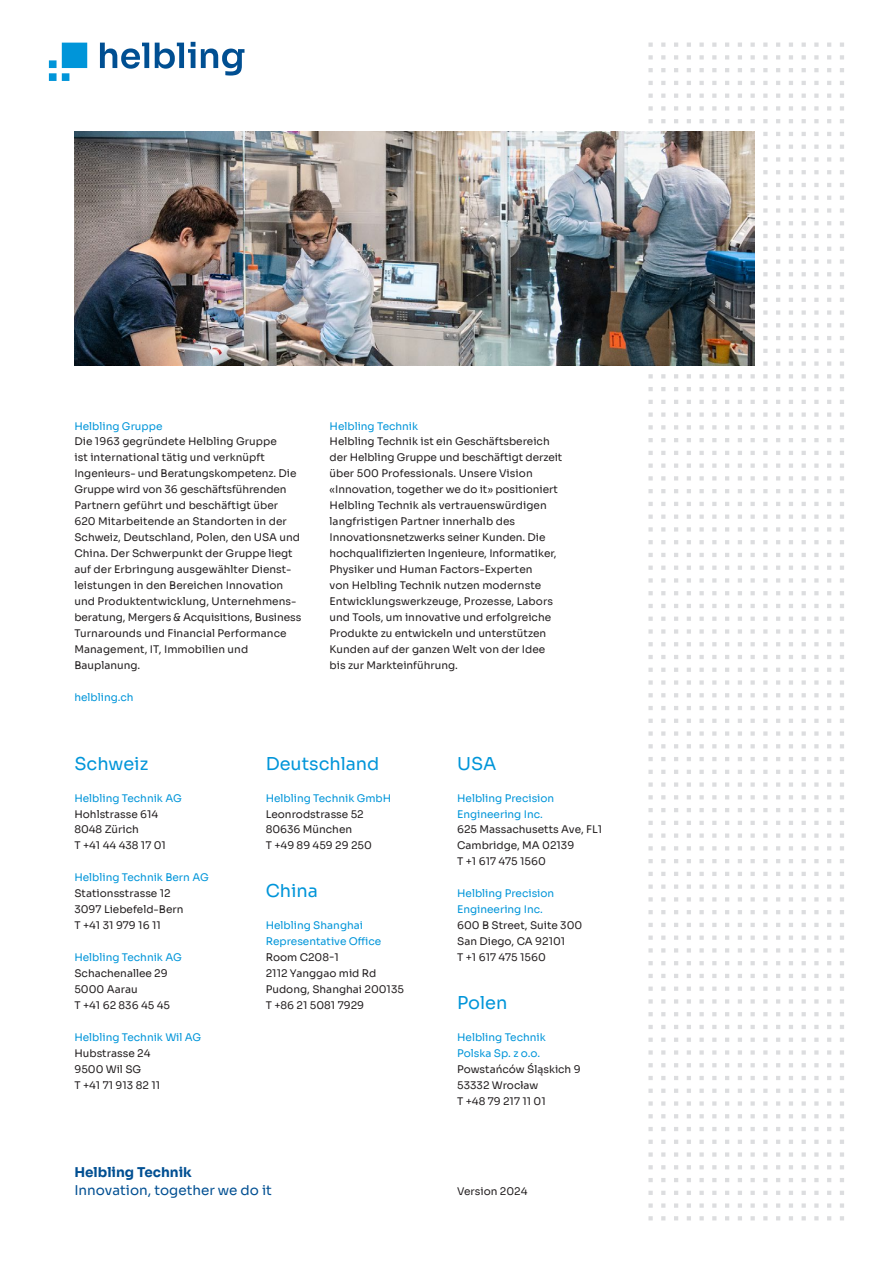
<style>
.page{position:relative;width:893px;height:1263px;background:#fff}
.page>*{position:absolute;margin:0;border:0;box-sizing:border-box;transform-origin:0 0}
.H5___11_8_pt{font:17.7px "Sora";color:#0095d9}
.Abbinder__Claim___9_pt{font:13.5px "Sora";color:#004f92}
.Abbinder__Claim___9_pt-2{font:700 13.5px "Sora";color:#004f92}
.Fliesstext_klein___7_pt{font:10.5px/15.9px "Sora";color:#231f20}
.Fliesstext_klein___7_pt-2{font:10.5px/15.9px "Sora";color:#0095d9}
</style>
<div class="page">
<svg style="left:49px;top:43px;width:38px;height:38px"></svg>
<svg style="left:100px;top:42px;width:144px;height:34px"></svg>
<svg style="left:648px;top:43px;width:196px;height:1177px"></svg>
<img style="left:74px;top:132px;width:681px;height:234px">
<p class="Fliesstext_klein___7_pt-2" style="left:74px;top:417px;width:90px">Helbling Gruppe</p>
<p class="Fliesstext_klein___7_pt" style="left:74px;top:433px;width:228px">Die 1963 gegründete Helbling Gruppe<br>ist international tätig und verknüpft Ingenieurs- und Beratungskompetenz. Die Gruppe wird von 36 geschäftsführenden Partnern geführt und beschäftigt über 620 Mitarbeitende an Standorten in der Schweiz, Deutschland, Polen, den USA und China. Der Schwerpunkt der Gruppe liegt auf der Erbringung ausgewählter Dienst&shy;leistungen in den Bereichen Innovation und Produktentwicklung, Unternehmens&shy;beratung, Mergers &amp; Acquisitions, Business Turnarounds und Financial Performance Management, IT, Immobilien und Bauplanung.</p>
<p class="Fliesstext_klein___7_pt-2" style="left:74px;top:688px;width:61px">helbling.ch</p>
<p class="Fliesstext_klein___7_pt-2" style="left:330px;top:417px;width:90px">Helbling Technik</p>
<p class="Fliesstext_klein___7_pt" style="left:330px;top:433px;width:234px">Helbling Technik ist ein Geschäftsbereich der Helbling Gruppe und beschäftigt derzeit über 500 Professionals. Unsere Vision «Innovation, together we do it» positioniert Helbling Technik als vertrauenswürdigen langfristigen Partner innerhalb des Innovationsnetzwerks seiner Kunden. Die hochqualifizierten Ingenieure, Informatiker, Physiker und Human Factors-Experten<br>von Helbling Technik nutzen modernste Entwicklungswerkzeuge, Prozesse, Labors und Tools, um innovative und erfolgreiche Produkte zu entwickeln und unterstützen Kunden auf der ganzen Welt von der Idee bis zur Markteinführung.</p>
<p class="H5___11_8_pt" style="left:74px;top:749px;width:75px">Schweiz</p>
<p class="Fliesstext_klein___7_pt-2" style="left:74px;top:789px;width:109px">Helbling Technik AG</p>
<p class="Fliesstext_klein___7_pt" style="left:74px;top:805px;width:85px">Hohlstrasse 614</p>
<p class="Fliesstext_klein___7_pt" style="left:74px;top:821px;width:66px">8048 Zürich</p>
<p class="Fliesstext_klein___7_pt" style="left:74px;top:837px;width:93px">T +41 44 438 17 01</p>
<p class="Fliesstext_klein___7_pt-2" style="left:74px;top:869px;width:136px">Helbling Technik Bern AG</p>
<p class="Fliesstext_klein___7_pt" style="left:74px;top:885px;width:98px">Stationsstrasse 12</p>
<p class="Fliesstext_klein___7_pt" style="left:74px;top:900px;width:111px">3097 Liebefeld-Bern</p>
<p class="Fliesstext_klein___7_pt" style="left:74px;top:916px;width:88px">T +41 31 979 16 11</p>
<p class="Fliesstext_klein___7_pt-2" style="left:74px;top:948px;width:109px">Helbling Technik AG</p>
<p class="Fliesstext_klein___7_pt" style="left:74px;top:964px;width:95px">Schachenallee 29</p>
<p class="Fliesstext_klein___7_pt" style="left:74px;top:980px;width:65px">5000 Aarau</p>
<p class="Fliesstext_klein___7_pt" style="left:74px;top:996px;width:97px">T +41 62 836 45 45</p>
<p class="Fliesstext_klein___7_pt-2" style="left:74px;top:1028px;width:128px">Helbling Technik Wil AG</p>
<p class="Fliesstext_klein___7_pt" style="left:74px;top:1044px;width:77px">Hubstrasse 24</p>
<p class="Fliesstext_klein___7_pt" style="left:74px;top:1060px;width:68px">9500 Wil SG</p>
<p class="Fliesstext_klein___7_pt" style="left:74px;top:1076px;width:87px">T +41 71 913 82 11</p>
<p class="H5___11_8_pt" style="left:266px;top:749px;width:115px">Deutschland</p>
<p class="Fliesstext_klein___7_pt-2" style="left:266px;top:789px;width:127px">Helbling Technik GmbH</p>
<p class="Fliesstext_klein___7_pt" style="left:266px;top:805px;width:100px">Leonrodstrasse 52</p>
<p class="Fliesstext_klein___7_pt" style="left:266px;top:821px;width:88px">80636 München</p>
<p class="Fliesstext_klein___7_pt" style="left:266px;top:837px;width:108px">T +49 89 459 29 250</p>
<p class="H5___11_8_pt" style="left:266px;top:876px;width:54px">China</p>
<p class="Fliesstext_klein___7_pt-2" style="left:266px;top:916px;width:99px">Helbling Shanghai</p>
<p class="Fliesstext_klein___7_pt-2" style="left:266px;top:932px;width:117px">Representative Office</p>
<p class="Fliesstext_klein___7_pt" style="left:266px;top:948px;width:75px">Room C208-1</p>
<p class="Fliesstext_klein___7_pt" style="left:266px;top:964px;width:112px">2112 Yanggao mid Rd</p>
<p class="Fliesstext_klein___7_pt" style="left:266px;top:980px;width:140px">Pudong, Shanghai 200135</p>
<p class="Fliesstext_klein___7_pt" style="left:266px;top:996px;width:100px">T +86 21 5081 7929</p>
<p class="Abbinder__Claim___9_pt-2" style="left:74px;top:1161px;width:119px">Helbling Technik</p>
<p class="Abbinder__Claim___9_pt" style="left:74px;top:1179px;width:199px">Innovation, together we do it</p>
<p class="H5___11_8_pt" style="left:457px;top:749px;width:41px">USA</p>
<p class="Fliesstext_klein___7_pt-2" style="left:457px;top:789px;width:99px">Helbling Precision</p>
<p class="Fliesstext_klein___7_pt-2" style="left:457px;top:805px;width:87px">Engineering Inc.</p>
<p class="Fliesstext_klein___7_pt" style="left:457px;top:821px;width:147px">625 Massachusetts Ave, FL1</p>
<p class="Fliesstext_klein___7_pt" style="left:457px;top:837px;width:119px">Cambridge, MA 02139</p>
<p class="Fliesstext_klein___7_pt" style="left:457px;top:853px;width:90px">T +1 617 475 1560</p>
<p class="Fliesstext_klein___7_pt-2" style="left:457px;top:885px;width:99px">Helbling Precision</p>
<p class="Fliesstext_klein___7_pt-2" style="left:457px;top:900px;width:87px">Engineering Inc.</p>
<p class="Fliesstext_klein___7_pt" style="left:457px;top:916px;width:127px">600 B Street, Suite 300</p>
<p class="Fliesstext_klein___7_pt" style="left:457px;top:932px;width:110px">San Diego, CA 92101</p>
<p class="Fliesstext_klein___7_pt" style="left:457px;top:948px;width:90px">T +1 617 475 1560</p>
<p class="H5___11_8_pt" style="left:457px;top:988px;width:52px">Polen</p>
<p class="Fliesstext_klein___7_pt-2" style="left:457px;top:1028px;width:90px">Helbling Technik<br>Polska Sp. z o.o.</p>
<p class="Fliesstext_klein___7_pt" style="left:457px;top:1060px;width:125px">Powstańców Śląskich 9</p>
<p class="Fliesstext_klein___7_pt" style="left:457px;top:1076px;width:83px">53332 Wrocław</p>
<p class="Fliesstext_klein___7_pt" style="left:457px;top:1092px;width:90px">T +48 79 217 11 01</p>
<p class="Fliesstext_klein___7_pt" style="left:457px;top:1182px;width:72px">Version 2024</p>
</div>
